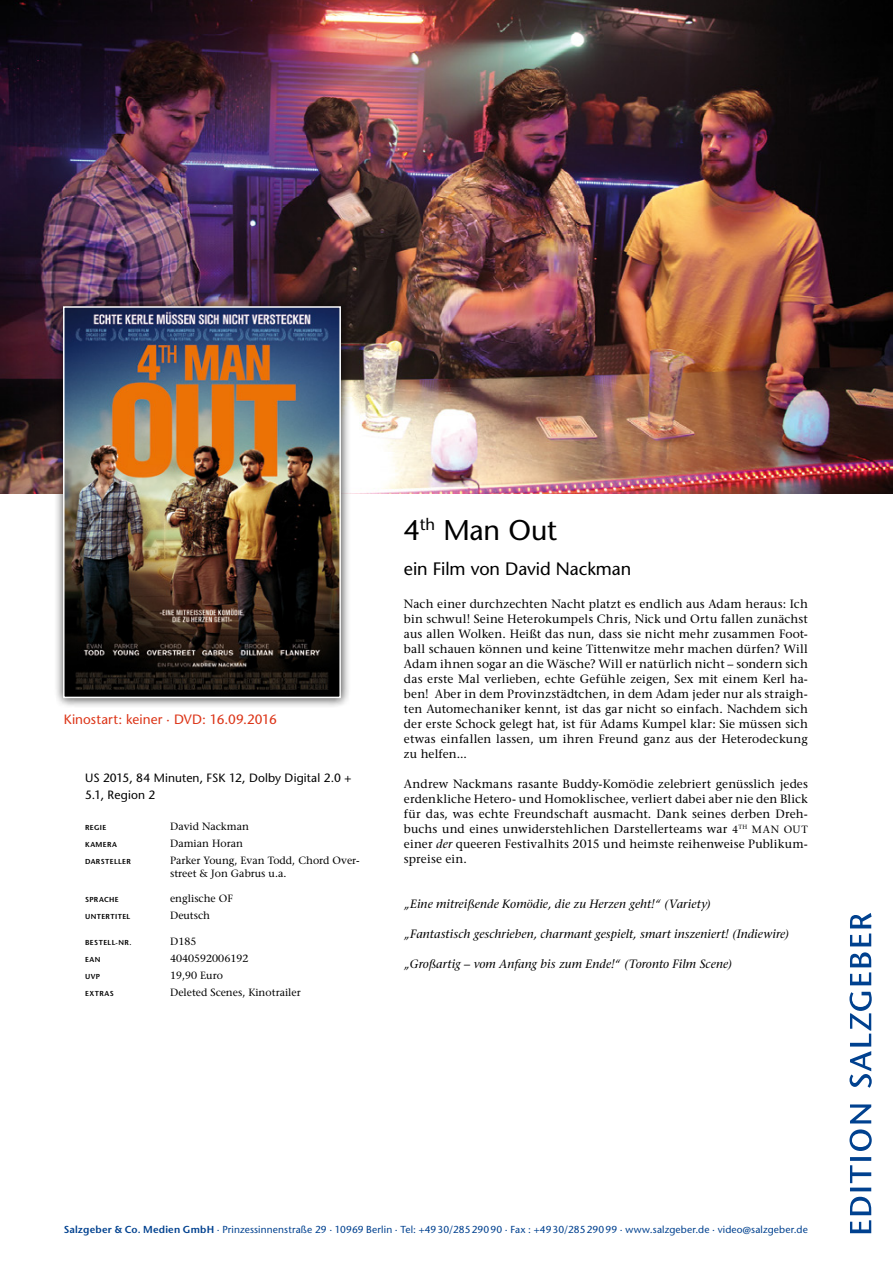
<style>
.page{position:relative;width:893px;height:1263px;background:#fff}
.page>*{position:absolute;margin:0;border:0;box-sizing:border-box;transform-origin:0 0}
.t1{font:500 28.5px "Stone Sans Std";letter-spacing:-.005em;color:#000}
.t2{font:500 18px "Stone Sans Std";letter-spacing:-.005em;color:#000}
.t3{font:500 13.5px "Stone Sans Std";letter-spacing:.005em;color:#dc3417}
.t4{font:500 12px/15px "Stone Serif Std";letter-spacing:.015em;color:#000;text-align:justify}
.t5{font:italic 500 12px "Stone Serif Std";letter-spacing:.005em;color:#000}
.t6{font:500 12px/17px "Stone Sans Std";letter-spacing:.01em;color:#000}
.t7{font:500 10.5px/12.8px "Stone Serif Std";color:#000}
.t8{font:500 10.2px "Stone Sans Std";letter-spacing:.015em;color:#00418f}
.t9{font:600 7.2px "Stone Sans Std";letter-spacing:.055em;color:#000}
.s1{font-size:10.5px}
.s2{font-style:italic}
.s3{font-weight:600}
</style>
<div class="page">
<img style="left:0;top:0;width:893px;height:493px">
<div style="left:53px;top:296px;width:298px;height:412px;background:#000;opacity:.75"></div>
<img style="left:66px;top:309px;width:272px;height:386px">
<div style="left:63px;top:306px;width:278px;height:392px;border:2px solid #fff"></div>
<svg style="left:849px;top:913px;width:23px;height:320px"></svg>
<p class="t3" style="left:64px;top:712px;width:215px">Kinostart: keiner · DVD: 16.09.2016</p>
<p class="t6" style="left:85px;top:770px;width:268px">US 2015, 84 Minuten, FSK 12, Dolby Digital 2.0 +<br>5.1, Region 2</p>
<p class="t9" style="left:85px;top:823px;width:23px">REGIE</p>
<p class="t7" style="left:170px;top:820px;width:80px">David Nackman</p>
<p class="t9" style="left:85px;top:840px;width:33px">KAMERA</p>
<p class="t7" style="left:170px;top:837px;width:74px">Damian Horan</p>
<p class="t9" style="left:85px;top:857px;width:47px">DARSTELLER</p>
<p class="t7" style="left:170px;top:854px;width:191px">Parker Young, Evan Todd, Chord Over&shy;street &amp; Jon Gabrus u.a.</p>
<p class="t9" style="left:85px;top:895px;width:35px">SPRACHE</p>
<p class="t7" style="left:170px;top:892px;width:64px">englische OF</p>
<p class="t9" style="left:85px;top:912px;width:47px">UNTERTITEL</p>
<p class="t7" style="left:170px;top:909px;width:42px">Deutsch</p>
<p class="t9" style="left:85px;top:938px;width:48px">BESTELL-NR.</p>
<p class="t7" style="left:170px;top:935px;width:28px">D185</p>
<p class="t9" style="left:85px;top:955px;width:17px">EAN</p>
<p class="t7" style="left:170px;top:952px;width:80px">4040592006192</p>
<p class="t9" style="left:85px;top:972px;width:17px">UVP</p>
<p class="t7" style="left:170px;top:969px;width:54px">19,90 Euro</p>
<p class="t9" style="left:85px;top:989px;width:30px">EXTRAS</p>
<p class="t7" style="left:170px;top:986px;width:132px">Deleted Scenes, Kinotrailer</p>
<h1 class="t1" style="left:404px;top:513px;width:154px">4<sup>th</sup> Man Out</h1>
<h2 class="t2" style="left:404px;top:558px;width:229px">ein Film von David Nackman</h2>
<p class="t4" style="left:404px;top:596px;width:405px">Nach einer durchzechten Nacht platzt es endlich aus Adam heraus: Ich bin schwul! Seine Heterokumpels Chris, Nick und Ortu fallen zunächst aus allen Wolken. Heißt das nun, dass sie nicht mehr zusammen Foot&shy;ball schauen können und keine Tittenwitze mehr machen dürfen? Will Adam ihnen sogar an die Wäsche? Will er natürlich nicht – sondern sich das erste Mal verlieben, echte Gefühle zeigen, Sex mit einem Kerl ha&shy;ben! Aber in dem Provinzstädtchen, in dem Adam jeder nur als straigh&shy;ten Automechaniker kennt, ist das gar nicht so einfach. Nachdem sich der erste Schock gelegt hat, ist für Adams Kumpel klar: Sie müssen sich etwas einfallen lassen, um ihren Freund ganz aus der Heterodeckung zu helfen...</p>
<p class="t4" style="left:404px;top:776px;width:405px">Andrew Nackmans rasante Buddy-Komödie zelebriert genüsslich jedes erdenkliche Hetero- und Homoklischee, verliert dabei aber nie den Blick für das, was echte Freundschaft ausmacht. Dank seines derben Dreh&shy;buchs und eines unwiderstehlichen Darstellerteams war <span class="s1">4</span><sup>TH</sup> <span class="s1">MAN OUT </span>einer <span class="s2">der</span> queeren Festivalhits 2015 und heimste reihenweise Publikum&shy;spreise ein.</p>
<p class="t5" style="left:404px;top:897px;width:308px">„Eine mitreißende Komödie, die zu Herzen geht!“ (Variety)</p>
<p class="t5" style="left:404px;top:927px;width:386px">„Fantastisch geschrieben, charmant gespielt, smart inszeniert! (Indiewire)</p>
<p class="t5" style="left:404px;top:957px;width:329px">„Großartig – vom Anfang bis zum Ende!“ (Toronto Film Scene)</p>
<p class="t8" style="left:64px;top:1223px;width:746px"><span class="s3">Salzgeber &amp; Co. Medien GmbH</span> · Prinzessinnenstraße 29 · 10969 Berlin · Tel: +4930/28529090 · Fax : +4930/28529099 · www.salzgeber.de · video@salzgeber.de</p>
</div>
